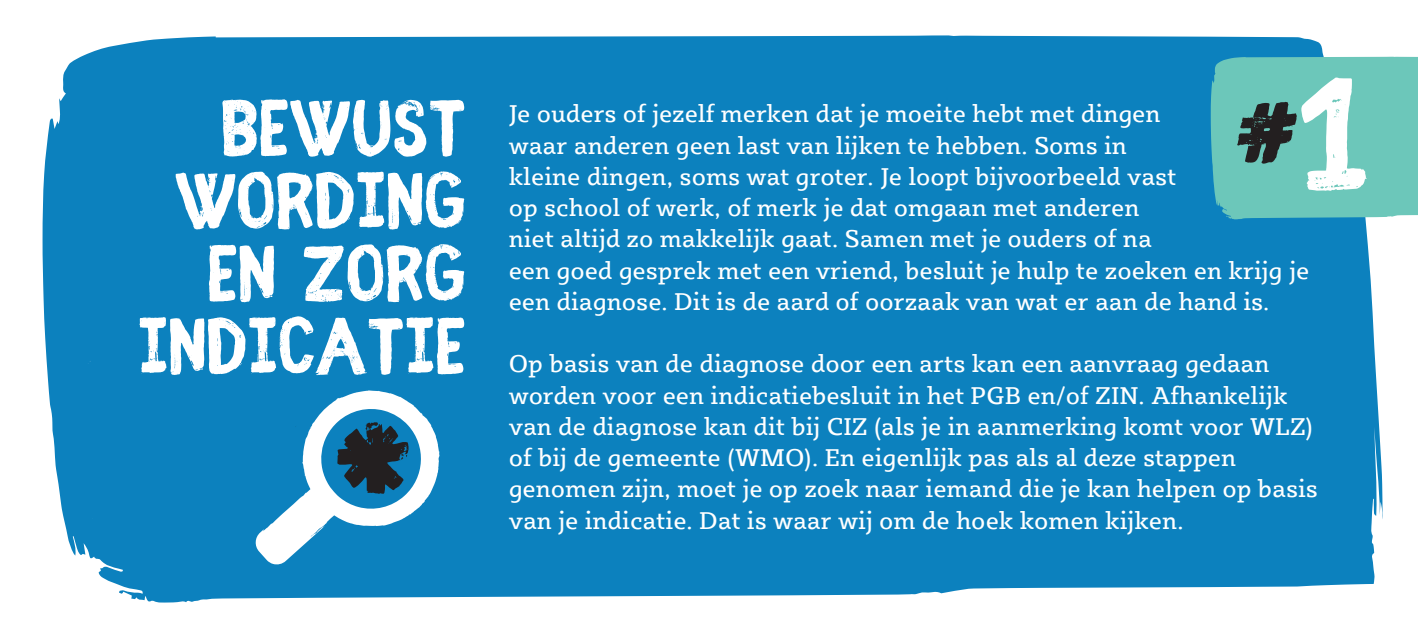
<style>
.page{position:relative;width:1418px;height:638px;background:#fff}
.page>*{position:absolute;margin:0;border:0;box-sizing:border-box;transform-origin:0 0}
.t1{font:164px "Fibre Vintage";color:#fff}
.t2{font:125.25px "Fibre Vintage";color:#231f20}
.t3{font:87.5px "Fibre Vintage";color:#fff}
.t4{font:25px/31.2px "Sybilla Pro";color:#fff}
</style>
<div class="page">
<div style="left:42px;top:35px;width:1340px;height:567px;background:#0c81be"></div>
<div style="left:1210px;top:57px;width:207px;height:162px;background:#6cc7ba"></div>
<svg style="left:87px;top:361px;width:4px;height:3px"></svg>
<svg style="left:42px;top:411px;width:3px;height:11px"></svg>
<svg style="left:254px;top:390px;width:185px;height:175px"></svg>
<p class="t3" style="left:221px;top:96px;width:247px">BEWUST</p>
<p class="t3" style="left:175px;top:168px;width:293px">WORDING</p>
<p class="t3" style="left:207px;top:241px;width:260px">EN ZORG</p>
<p class="t3" style="left:138px;top:314px;width:330px">INDICATIE</p>
<p class="t1" style="left:1297px;top:75px;width:72px">1</p>
<p class="t2" style="left:1234px;top:85px;width:66px">#</p>
<p class="t4" style="left:509px;top:97px;width:802px">Je ouders of jezelf merken dat je moeite hebt met dingen<br>waar anderen geen last van lijken te hebben. Soms in<br>kleine dingen, soms wat groter. Je loopt bijvoorbeeld vast<br>op school of werk, of merk je dat omgaan met anderen<br>niet altijd zo makkelijk gaat. Samen met je ouders of na<br>een goed gesprek met een vriend, besluit je hulp te zoeken en krijg je een diagnose. Dit is de aard of oorzaak van wat er aan de hand is.</p>
<p class="t4" style="left:509px;top:347px;width:810px">Op basis van de diagnose door een arts kan een aanvraag gedaan worden voor een indicatiebesluit in het PGB en/of ZIN. Afhankelijk van de diagnose kan dit bij CIZ (als je in aanmerking komt voor WLZ) of bij de gemeente (WMO). En eigenlijk pas als al deze stappen genomen zijn, moet je op zoek naar iemand die je kan helpen op basis van je indicatie. Dat is waar wij om de hoek komen kijken.</p>
</div>
